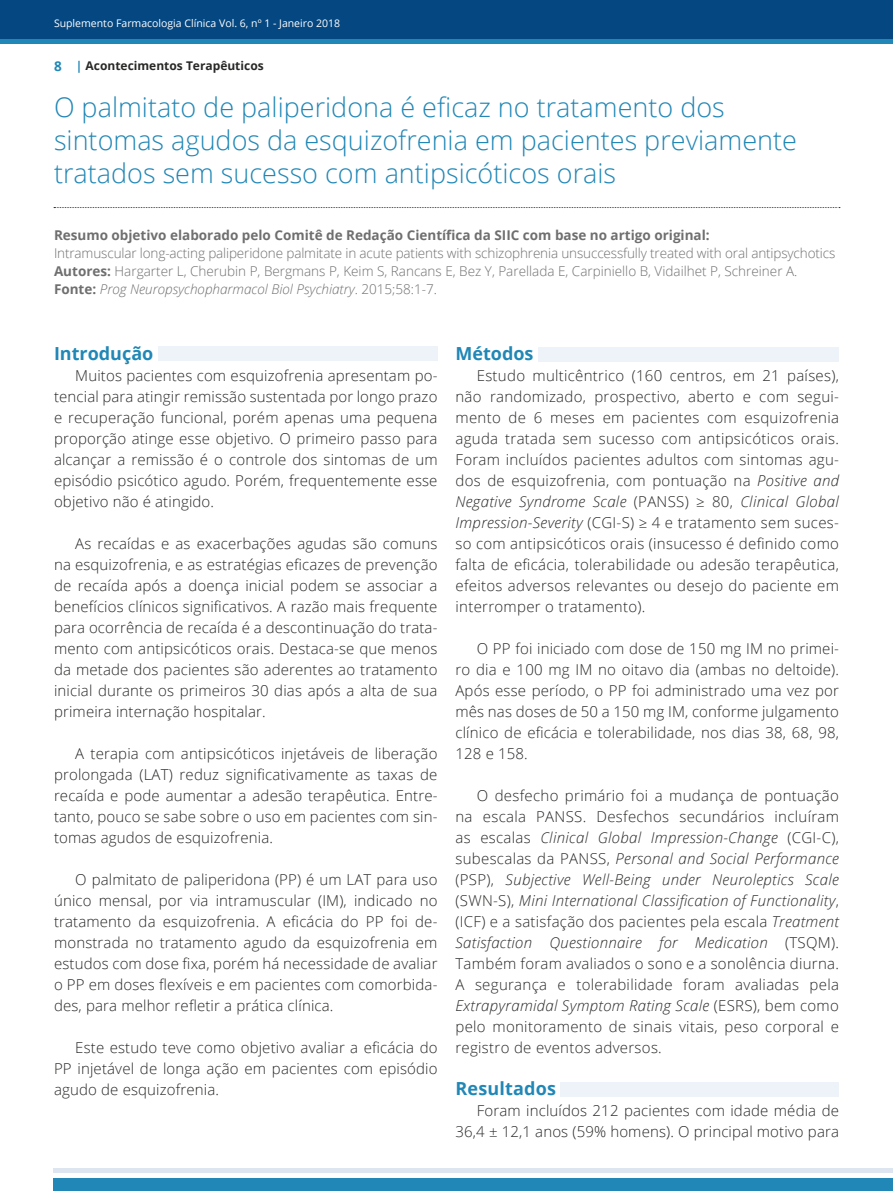
<style>
.page{position:relative;width:893px;height:1191px;background:#fff}
.page>*{position:absolute;margin:0;border:0;box-sizing:border-box;transform-origin:0 0}
.t1{font:300 27px/33px "Open Sans";color:#2187b6}
.t2{font:700 18px "Open Sans";color:#2187b6}
.t3{font:300 15px/21px "Open Sans";letter-spacing:.01em;color:#282827;text-align:justify}
.t4{font:300 13.5px/18px "Open Sans";letter-spacing:-.01em;color:#706f6f}
.t5{font:700 13.5px "Open Sans";color:#706f6f}
.t6{font:700 12px "Open Sans";color:#282827}
.t7{font:10.5px "Open Sans";color:#fff}
.s1{font-size:13.5px;color:#2187b6}
.s2{color:#2187b6}
.s3{font-weight:700}
.s4{font-style:italic}
</style>
<div class="page">
<svg style="left:0;top:38px;width:893px;height:5px;fill:#2187b6"></svg>
<div style="left:53px;top:1178px;width:840px;height:13px;background:#2187b6"></div>
<hr style="left:53px;top:1168px;width:840px;height:4px;background:#dde5f1">
<div style="left:0;top:0;width:893px;height:38px;background:#044781"></div>
<div style="left:158px;top:346px;width:279px;height:15px;background:#eef2f9"></div>
<div style="left:538px;top:347px;width:301px;height:14px;background:#eef2f9"></div>
<div style="left:561px;top:1081px;width:278px;height:15px;background:#eef2f9"></div>
<svg style="left:54px;top:207px;width:786px;height:1px"></svg>
<p class="t7" style="left:54px;top:16px;width:288px">Suplemento Farmacologia Clínica Vol. 6, nº 1 - Janeiro 2018</p>
<p class="t6" style="left:54px;top:57px;width:211px"><span class="s1">8</span> <span class="s2">|</span> Acontecimentos Terapêuticos</p>
<h1 class="t1" style="left:54px;top:90px;width:744px">O palmitato de paliperidona é eficaz no tratamento dos sintomas agudos da esquizofrenia em pacientes previamente tratados sem sucesso com antipsicóticos orais</h1>
<p class="t5" style="left:54px;top:225px;width:657px">Resumo objetivo elaborado pelo Comitê de Redação Científica da SIIC com base no artigo original:</p>
<p class="t4" style="left:54px;top:243px;width:783px">Intramuscular long-acting paliperidone palmitate in acute patients with schizophrenia unsuccessfully treated with oral antipsychotics<br><span class="s3">Autores:</span> Hargarter L, Cherubin P, Bergmans P, Keim S, Rancans E, Bez Y, Parellada E, Carpiniello B, Vidailhet P, Schreiner A.<br><span class="s3">Fonte:</span> <span class="s4">Prog Neuropsychopharmacol Biol Psychiatry</span>. 2015;58:1-7.</p>
<p class="t2" style="left:54px;top:341px;width:101px">Introdução</p>
<p class="t3" style="left:54px;top:365px;width:385px;text-indent:21px">Muitos pacientes com esquizofrenia apresentam po&shy;tencial para atingir remissão sustentada por longo prazo e recuperação funcional, porém apenas uma pequena proporção atinge esse objetivo. O primeiro passo para alcançar a remissão é o controle dos sintomas de um episódio psicótico agudo. Porém, frequentemente esse objetivo não é atingido.</p>
<p class="t3" style="left:54px;top:533px;width:385px;text-indent:21px">As recaídas e as exacerbações agudas são comuns na esquizofrenia, e as estratégias eficazes de prevenção de recaída após a doença inicial podem se associar a benefícios clínicos significativos. A razão mais frequente para ocorrência de recaída é a descontinuação do trata&shy;mento com antipsicóticos orais. Destaca-se que menos da metade dos pacientes são aderentes ao tratamento inicial durante os primeiros 30 dias após a alta de sua primeira internação hospitalar.</p>
<p class="t3" style="left:54px;top:743px;width:385px;text-indent:21px">A terapia com antipsicóticos injetáveis de liberação prolongada (LAT) reduz significativamente as taxas de recaída e pode aumentar a adesão terapêutica. Entre&shy;tanto, pouco se sabe sobre o uso em pacientes com sin&shy;tomas agudos de esquizofrenia.</p>
<p class="t3" style="left:54px;top:869px;width:385px;text-indent:21px">O palmitato de paliperidona (PP) é um LAT para uso único mensal, por via intramuscular (IM), indicado no tratamento da esquizofrenia. A eficácia do PP foi de&shy;monstrada no tratamento agudo da esquizofrenia em estudos com dose fixa, porém há necessidade de avaliar o PP em doses flexíveis e em pacientes com comorbida&shy;des, para melhor refletir a prática clínica.</p>
<p class="t3" style="left:54px;top:1037px;width:385px;text-indent:21px">Este estudo teve como objetivo avaliar a eficácia do PP injetável de longa ação em pacientes com episódio agudo de esquizofrenia.</p>
<p class="t2" style="left:455px;top:341px;width:80px">Métodos</p>
<p class="t3" style="left:455px;top:365px;width:385px;text-indent:21px">Estudo multicêntrico (160 centros, em 21 países), não randomizado, prospectivo, aberto e com segui&shy;mento de 6 meses em pacientes com esquizofrenia aguda tratada sem sucesso com antipsicóticos orais.<br>Foram incluídos pacientes adultos com sintomas agu&shy;dos de esquizofrenia, com pontuação na <span class="s4">Positive and Negative Syndrome Scale</span> (PANSS) ≥ 80, <span class="s4">Clinical Global Impression-Severity</span> (CGI-S) ≥ 4 e tratamento sem suces&shy;so com antipsicóticos orais (insucesso é definido como falta de eficácia, tolerabilidade ou adesão terapêutica, efeitos adversos relevantes ou desejo do paciente em interromper o tratamento).</p>
<p class="t3" style="left:455px;top:638px;width:385px;text-indent:21px">O PP foi iniciado com dose de 150 mg IM no primei&shy;ro dia e 100 mg IM no oitavo dia (ambas no deltoide).<br>Após esse período, o PP foi administrado uma vez por mês nas doses de 50 a 150 mg IM, conforme julgamento clínico de eficácia e tolerabilidade, nos dias 38, 68, 98, 128 e 158.</p>
<p class="t3" style="left:455px;top:785px;width:385px;text-indent:21px">O desfecho primário foi a mudança de pontuação na escala PANSS. Desfechos secundários incluíram as escalas <span class="s4">Clinical Global Impression-Change</span> (CGI-C), subescalas da PANSS, <span class="s4">Personal and Social Performance </span>(PSP), <span class="s4">Subjective Well-Being under Neuroleptics Scale </span>(SWN-S), <span class="s4">Mini International Classification of Functionality</span>, (ICF) e a satisfação dos pacientes pela escala <span class="s4">Treatment Satisfaction Questionnaire for Medication</span> (TSQM).<br>Também foram avaliados o sono e a sonolência diurna.<br>A segurança e tolerabilidade foram avaliadas pela <span class="s4">Extrapyramidal Symptom Rating Scale</span> (ESRS), bem como pelo monitoramento de sinais vitais, peso corporal e registro de eventos adversos.</p>
<p class="t2" style="left:455px;top:1076px;width:102px">Resultados</p>
<p class="t3" style="left:455px;top:1100px;width:385px;text-align:right">Foram incluídos 212 pacientes com idade média de<br>36,4 ± 12,1 anos (59% homens). O principal motivo para</p>
</div>
